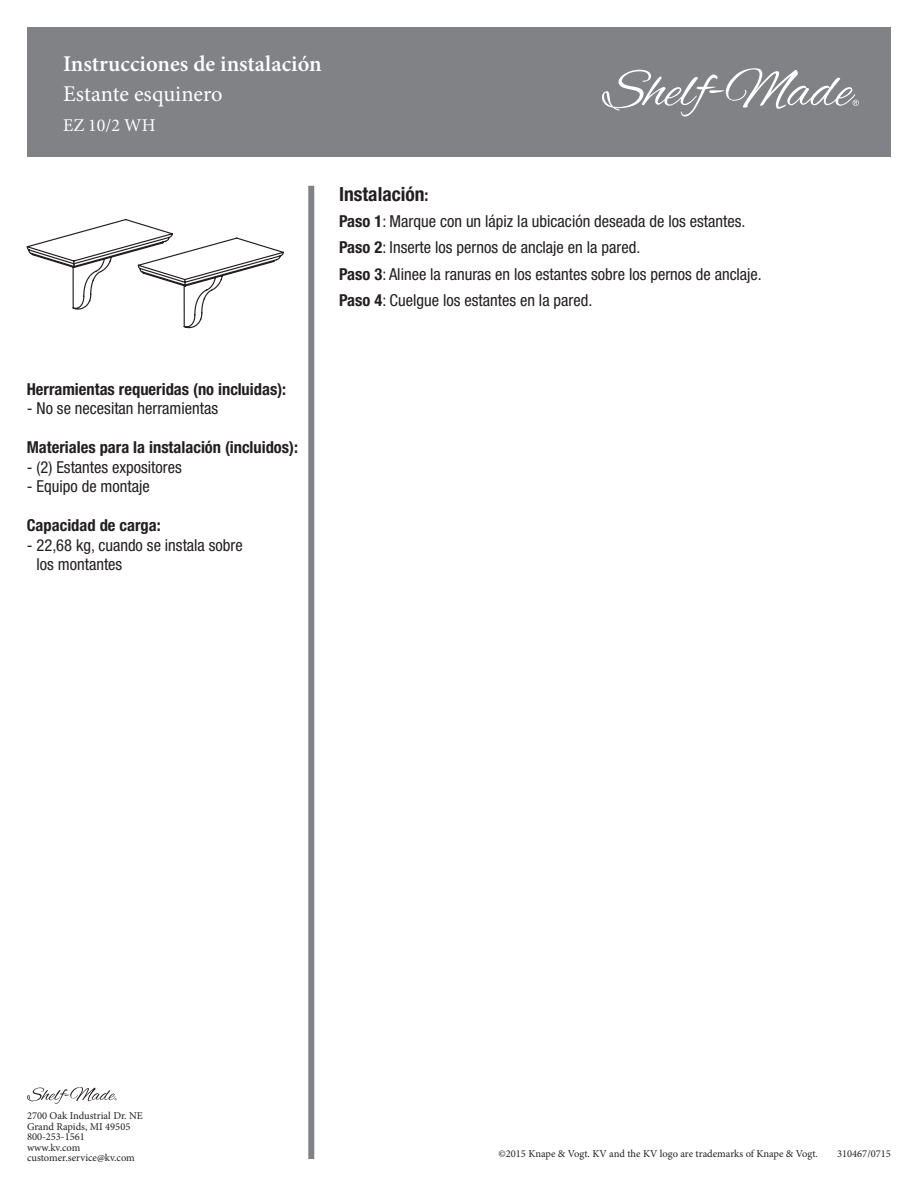
<style>
.page{position:relative;width:918px;height:1188px;background:#fff}
.page>*{position:absolute;margin:0;border:0;box-sizing:border-box;transform-origin:0 0}
.Left_Product_Name{font:600 22.5px "Minion Pro";color:#fff}
.Left_Product_Name-2{font:22.5px "Minion Pro";color:#fff}
.t1{font:700 condensed 19.5px "Helvetica Neue";color:#231f20}
.Left_Product_Name-3{font:18px "Minion Pro";color:#fff}
.t2{font:condensed 16.5px/19.5px "Helvetica Neue";color:#231f20}
.t3{font:700 condensed 16.5px "Helvetica Neue";color:#231f20}
.Address{font:10.5px "Minion Pro";color:#231f20}
.s1{font-size:16.5px}
.s2{font-weight:700}
</style>
<div class="page">
<div style="left:27px;top:27px;width:864px;height:130px;background:#808285"></div>
<svg style="left:602px;top:68px;width:257px;height:49px"></svg>
<div style="left:308px;top:186px;width:6px;height:973px;background:#808285"></div>
<svg style="left:27px;top:219px;width:257px;height:109px"></svg>
<svg style="left:27px;top:1087px;width:90px;height:17px"></svg>
<p class="Left_Product_Name" style="left:63px;top:48px;width:260px">Instrucciones de instalación</p>
<p class="Left_Product_Name-2" style="left:63px;top:78px;width:161px">Estante esquinero</p>
<p class="Left_Product_Name-3" style="left:63px;top:113px;width:94px">EZ 10/2 WH</p>
<p class="t1" style="left:339px;top:182px;width:91px">Instalación<span class="s1">:</span></p>
<p class="t2" style="left:339px;top:211px;width:408px"><span class="s2">Paso 1</span>: Marque con un lápiz la ubicación deseada de los estantes.</p>
<p class="t2" style="left:339px;top:238px;width:303px"><span class="s2">Paso 2</span>: Inserte los pernos de anclaje en la pared.</p>
<p class="t2" style="left:339px;top:264px;width:424px"><span class="s2">Paso 3</span>: Alinee la ranuras en los estantes sobre los pernos de anclaje.</p>
<p class="t2" style="left:339px;top:290px;width:255px"><span class="s2">Paso 4</span>: Cuelgue los estantes en la pared.</p>
<p class="t3" style="left:27px;top:379px;width:261px">Herramientas requeridas (no incluidas):</p>
<p class="t2" style="left:27px;top:399px;width:193px">- No se necesitan herramientas</p>
<p class="t3" style="left:27px;top:438px;width:273px">Materiales para la instalación (incluidos):</p>
<p class="t2" style="left:27px;top:457px;width:157px">- (2) Estantes expositores</p>
<p class="t2" style="left:27px;top:477px;width:125px">- Equipo de montaje</p>
<p class="t3" style="left:27px;top:516px;width:136px">Capacidad de carga:</p>
<p class="t2" style="left:37px;top:535px;width:208px;text-indent:-10px">- 22,68 kg, cuando se instala sobre los montantes</p>
<p class="Address" style="left:27px;top:1109px;width:117px">2700 Oak Industrial Dr. NE</p>
<p class="Address" style="left:27px;top:1119px;width:105px">Grand Rapids, MI 49505</p>
<p class="Address" style="left:27px;top:1130px;width:59px">800-253-1561</p>
<p class="Address" style="left:27px;top:1140px;width:55px">www.kv.com</p>
<p class="Address" style="left:27px;top:1151px;width:109px">customer.service@kv.com</p>
<p class="Address" style="left:498px;top:1147px;width:321px">©2015 Knape &amp; Vogt. KV and the KV logo are trademarks of Knape &amp; Vogt.</p>
<p class="Address" style="left:837px;top:1147px;width:55px">310467/0715</p>
</div>
